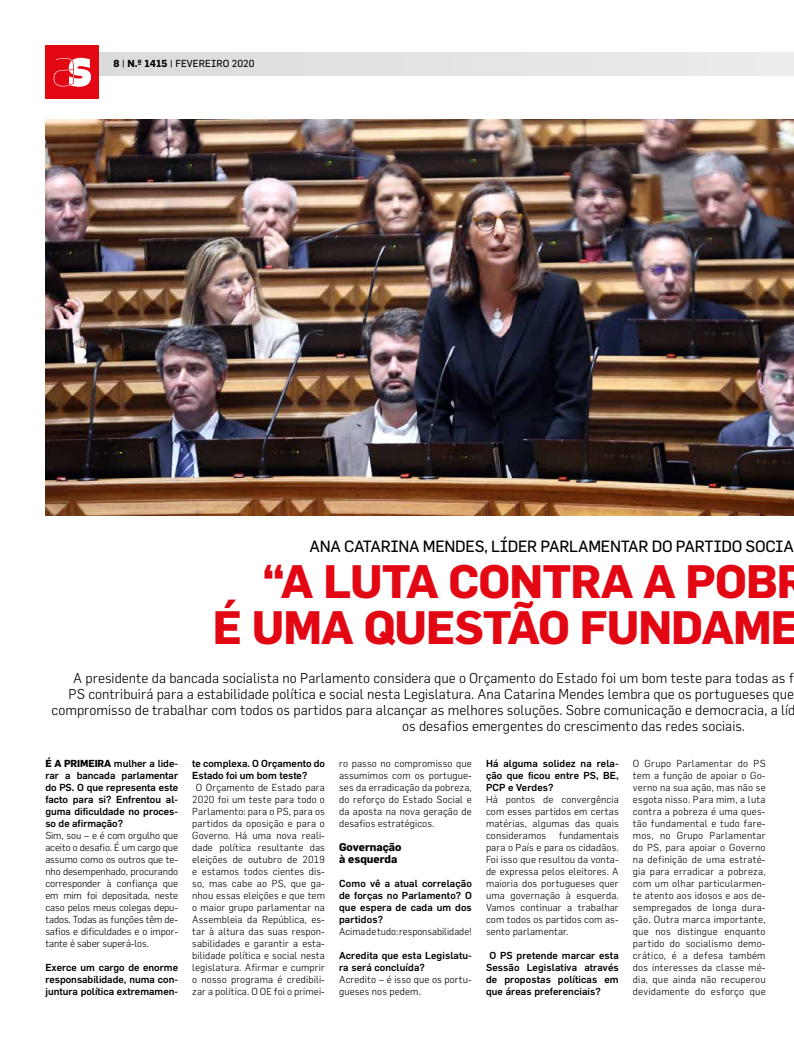
<style>
.page{position:relative;width:794px;height:1049px;background:#fff}
.page>*{position:absolute;margin:0;border:0;box-sizing:border-box;transform-origin:0 0}
.t1{font:700 46px/46px "Flama";letter-spacing:-.02em;color:#e30613;text-align:right}
.t2{font:16px "Flama";letter-spacing:-.02em;color:#000}
.t3{font:300 14px "Flama";color:#000}
.t4{font:700 11px/12px "Flama";color:#000}
.t5{font:300 10px/12px "Flama";letter-spacing:.01em;color:#000;text-align:justify}
.t6{font:500 10px/12px "Flama";letter-spacing:.01em;color:#000;text-align:justify}
.t7{font:10px "Flama";color:#000}
.s1{font-weight:700}
.s2{font-style:inherit}
</style>
<div class="page">
<div style="left:45px;top:52px;width:749px;height:23px;background:#e4e3e3"></div>
<div style="left:45px;top:45px;width:54px;height:54px;background:#e30613"></div>
<svg style="left:54px;top:58px;width:37px;height:29px"></svg>
<img style="left:45px;top:119px;width:749px;height:396px">
<p class="t7" style="left:113px;top:57px;width:143px"><span class="s1">8</span> | <span class="s1">N.º 1415</span> <span class="s2">|</span> FEVEREIRO 2020</p>
<h2 class="t2" style="left:309px;top:536px;width:486px">ANA CATARINA MENDES, LÍDER PARLAMENTAR DO PARTIDO SOCIA</h2>
<h1 class="t1" style="left:213px;top:557px;width:596px">“A LUTA CONTRA A POBR<br>É UMA QUESTÃO FUNDAME</h1>
<h3 class="t3" style="left:73px;top:670px;width:722px">A presidente da bancada socialista no Parlamento considera que o Orçamento do Estado foi um bom teste para todas as f</h3>
<h3 class="t3" style="left:68px;top:686px;width:727px">PS contribuirá para a estabilidade política e social nesta Legislatura. Ana Catarina Mendes lembra que os portugueses que</h3>
<h3 class="t3" style="left:52px;top:702px;width:745px">compromisso de trabalhar com todos os partidos para alcançar as melhores soluções. Sobre comunicação e democracia, a líd</h3>
<h3 class="t3" style="left:402px;top:718px;width:344px">os desafios emergentes do crescimento das redes sociais.</h3>
<p class="t6" style="left:45px;top:757px;width:134px"><span class="s1">É A PRIMEIRA</span> mulher a lide&shy;rar a bancada parlamentar do PS. O que representa este facto para si? Enfrentou al&shy;guma dificuldade no proces&shy;so de afirmação?</p>
<p class="t5" style="left:45px;top:829px;width:134px">Sim, sou – e é com orgulho que aceito o desafio. É um cargo que assumo como os outros que te&shy;nho desempenhado, procurando corresponder à confiança que em mim foi depositada, neste caso pelos meus colegas depu&shy;tados. Todas as funções têm de&shy;safios e dificuldades e o impor&shy;tante é saber superá-los.</p>
<p class="t6" style="left:45px;top:961px;width:134px">Exerce um cargo de enorme responsabilidade, numa con&shy;juntura política extremamen-</p>
<p class="t6" style="left:192px;top:757px;width:134px">te complexa. O Orçamento do<br>Estado foi um bom teste?</p>
<p class="t5" style="left:192px;top:781px;width:134px;text-align:center">O Orçamento de Estado para<br>2020 foi um teste para todo o<br>Parlamento: para o PS, para os partidos da oposição e para o<br>Governo. Há uma nova reali&shy;dade política resultante das eleições de outubro de 2019 e estamos todos cientes dis&shy;so, mas cabe ao PS, que ga&shy;nhou essas eleições e que tem o maior grupo parlamentar na<br>Assembleia da República, es&shy;tar à altura das suas respon&shy;sabilidades e garantir a esta&shy;bilidade política e social nesta legislatura. Afirmar e cumprir o nosso programa é credibili&shy;zar a política. O OE foi o primei-</p>
<p class="t5" style="left:339px;top:757px;width:134px">ro passo no compromisso que assumimos com os portugue&shy;ses da erradicação da pobreza, do reforço do Estado Social e da aposta na nova geração de desafios estratégicos.</p>
<p class="t4" style="left:339px;top:841px;width:64px">Governação à esquerda</p>
<p class="t6" style="left:339px;top:877px;width:134px">Como vê a atual correlação de forças no Parlamento? O que espera de cada um dos partidos?</p>
<p class="t5" style="left:339px;top:925px;width:134px">Acima de tudo: responsabilidade!</p>
<p class="t6" style="left:339px;top:949px;width:134px">Acredita que esta Legislatu&shy;ra será concluída?</p>
<p class="t5" style="left:339px;top:973px;width:134px">Acredito – é isso que os portu&shy;gueses nos pedem.</p>
<p class="t6" style="left:486px;top:757px;width:134px">Há alguma solidez na rela&shy;ção que ficou entre PS, BE, PCP e Verdes?</p>
<p class="t5" style="left:486px;top:793px;width:134px">Há pontos de convergência com esses partidos em certas matérias, algumas das quais consideramos</p>
<p class="t5" style="left:486px;top:829px;width:134px;text-indent:73px">fundamentais para o País e para os cidadãos.<br>Foi isso que resultou da vonta&shy;de expressa pelos eleitores. A maioria dos portugueses quer uma governação à esquerda.<br>Vamos continuar a trabalhar com todos os partidos com as&shy;sento parlamentar.</p>
<p class="t6" style="left:486px;top:949px;width:134px;text-indent:3px">O PS pretende marcar esta Sessão Legislativa através de propostas políticas em que áreas preferenciais?</p>
<p class="t5" style="left:633px;top:757px;width:134px">O Grupo Parlamentar do PS tem a função de apoiar o Go&shy;verno na sua ação, mas não se esgota nisso. Para mim, a luta contra a pobreza é uma ques&shy;tão fundamental e tudo fare&shy;mos, no Grupo Parlamentar do PS, para apoiar o Governo na definição de uma estraté&shy;gia para erradicar a pobreza, com um olhar particularmen&shy;te atento aos idosos e aos de&shy;sempregados de longa dura&shy;ção. Outra marca importante, que nos distingue enquanto partido do socialismo demo&shy;crático, é a defesa também dos interesses da classe mé&shy;dia, que ainda não recuperou devidamente do esforço que</p>
</div>
